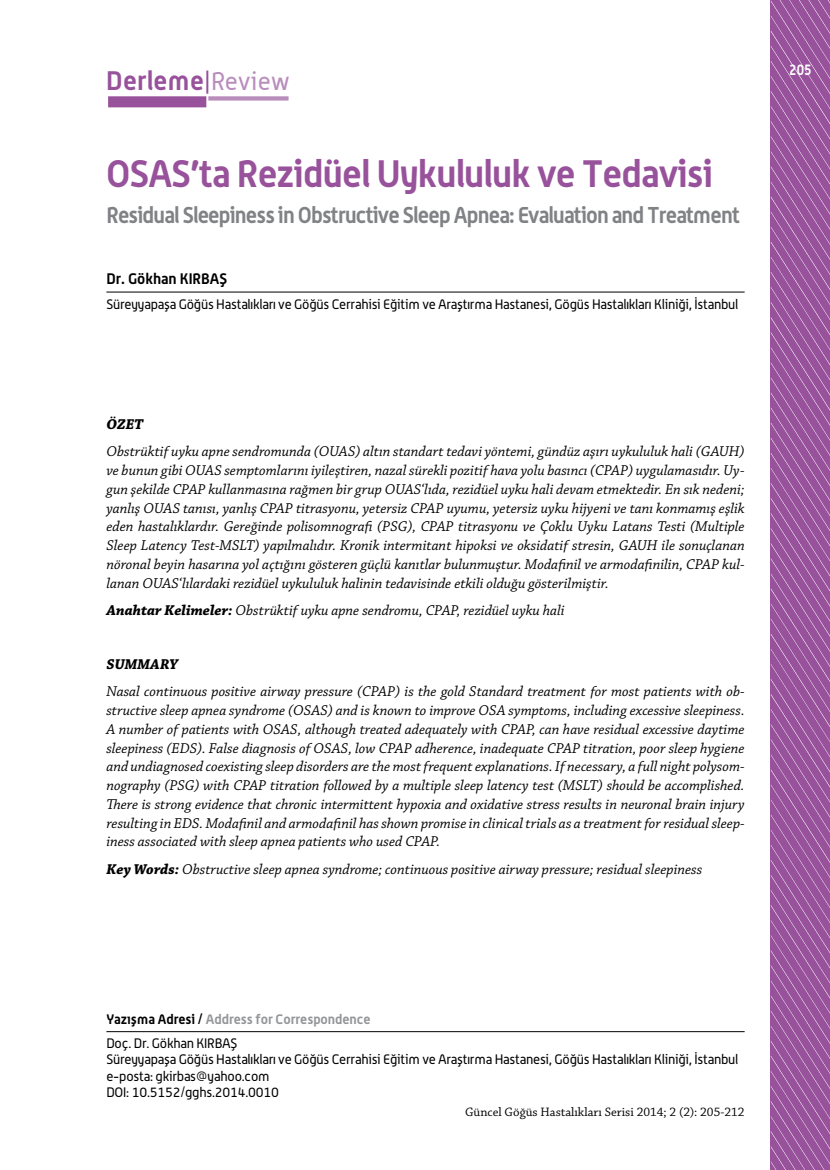
<style>
.page{position:relative;width:830px;height:1170px;background:#fff}
.page>*{position:absolute;margin:0;border:0;box-sizing:border-box;transform-origin:0 0}
.t1{font:700 37.5px "Alwyn";letter-spacing:-.02em;color:#98529b}
.t2{font:700 26.25px "Alwyn";letter-spacing:.01em;color:#98529b}
.t3{font:700 22.5px "Alwyn";letter-spacing:-.035em;color:#808285;scale:.96 1}
.t4{font:italic 15px/18.8px "Chaparral Pro";color:#000;text-align:justify}
.t5{font:700 15px "Alwyn";color:#000}
.t6{font:italic 700 15px "Chaparral Pro";color:#000}
.t7{font:700 15px "Alwyn";color:#fff;scale:.85 1}
.t8{font:13.5px/16.2px "Alwyn";letter-spacing:-.015em;color:#000}
.t9{font:700 13.5px/24.6px "Alwyn";letter-spacing:-.005em;color:#939598}
.t10{font:12.9px "Chaparral Pro";color:#000}
.s1{font-weight:400;font-size:25.05px;color:#b88dbc}
.s2{font-weight:700}
.s3{color:#000}
.s4{font-weight:400;color:#000}
</style>
<div class="page">
<svg style="left:770px;top:0;width:59px;height:1169px;background:#9d5ba0"></svg>
<hr style="left:206px;top:70px;width:2px;height:24px;background:#98529b">
<div style="left:108px;top:96px;width:98px;height:11px;background:#98529b"></div>
<div style="left:208px;top:96px;width:80px;height:5px;background:#b88dbc"></div>
<hr style="left:106px;top:292px;width:638px;height:1px;background:#000">
<hr style="left:106px;top:1031px;width:638px;height:1px;background:#000">
<h2 class="t2" style="left:106px;top:64px;width:185px">Derleme <span class="s1">Review</span></h2>
<h1 class="t1" style="left:106px;top:151px;width:608px">OSAS’ta Rezidüel Uykululuk ve Tedavisi</h1>
<h3 class="t3" style="left:106px;top:201px;width:661px">Residual Sleepiness in Obstructive Sleep Apnea: Evaluation and Treatment</h3>
<p class="t5" style="left:106px;top:269px;width:123px">Dr. Gökhan KIRBAŞ</p>
<p class="t8" style="left:106px;top:295px;width:633px">Süreyyapaşa Göğüs Hastalıkları ve Göğüs Cerrahisi Eğitim ve Araştırma Hastanesi, Gögüs Hastalıkları Kliniği, İstanbul</p>
<p class="t6" style="left:106px;top:415px;width:38px">ÖZET</p>
<p class="t4" style="left:106px;top:442px;width:639px">Obstrüktif uyku apne sendromunda (OUAS) altın standart tedavi yöntemi, gündüz aşırı uykululuk hali (GAUH) ve bunun gibi OUAS semptomlarını iyileştiren, nazal sürekli pozitif hava yolu basıncı (CPAP) uygulamasıdır. Uy&shy;gun şekilde CPAP kullanmasına rağmen bir grup OUAS‘lıda, rezidüel uyku hali devam etmektedir. En sık nedeni; yanlış OUAS tanısı, yanlış CPAP titrasyonu, yetersiz CPAP uyumu, yetersiz uyku hijyeni ve tanı konmamış eşlik eden hastalıklardır. Gereğinde polisomnografi (PSG), CPAP titrasyonu ve Çoklu Uyku Latans Testi (Multiple Sleep Latency Test-MSLT) yapılmalıdır. Kronik intermitant hipoksi ve oksidatif stresin, GAUH ile sonuçlanan nöronal beyin hasarına yol açtığını gösteren güçlü kanıtlar bulunmuştur. Modafinil ve armodafinilin, CPAP kul&shy;lanan OUAS‘lılardaki rezidüel uykululuk halinin tedavisinde etkili olduğu gösterilmiştir.</p>
<p class="t4" style="left:106px;top:601px;width:459px"><span class="s2">Anahtar Kelimeler:</span> Obstrüktif uyku apne sendromu, CPAP, rezidüel uyku hali</p>
<p class="t6" style="left:106px;top:655px;width:73px">SUMMARY</p>
<p class="t4" style="left:106px;top:682px;width:639px">Nasal continuous positive airway pressure (CPAP) is the gold Standard treatment for most patients with ob&shy;structive sleep apnea syndrome (OSAS) and is known to improve OSA symptoms, including excessive sleepiness.<br>A number of patients with OSAS, although treated adequately with CPAP, can have residual excessive daytime sleepiness (EDS). False diagnosis of OSAS, low CPAP adherence, inadequate CPAP titration, poor sleep hygiene and undiagnosed coexisting sleep disorders are the most frequent explanations. If necessary, a full night polysom&shy;nography (PSG) with CPAP titration followed by a multiple sleep latency test (MSLT) should be accomplished.<br>There is strong evidence that chronic intermittent hypoxia and oxidative stress results in neuronal brain injury resulting in EDS. Modafinil and armodafinil has shown promise in clinical trials as a treatment for residual sleep&shy;iness associated with sleep apnea patients who used CPAP.</p>
<p class="t4" style="left:106px;top:860px;width:597px"><span class="s2">Key Words:</span> Obstructive sleep apnea syndrome; continuous positive airway pressure; residual sleepiness</p>
<p class="t7" style="left:788px;top:61px;width:28px">205</p>
<p class="t9" style="left:106px;top:1006px;width:265px"><span class="s3">Yazışma Adresi /</span> Address for Correspondence<br><span class="s4">Doç. Dr. Gökhan KIRBAŞ</span></p>
<p class="t8" style="left:106px;top:1051px;width:633px">Süreyyapaşa Göğüs Hastalıkları ve Göğüs Cerrahisi Eğitim ve Araştırma Hastanesi, Göğüs Hastalıkları Kliniği, İstanbul e-posta: gkirbas@yahoo.com<br>DOI: 10.5152/gghs.2014.0010</p>
<p class="t10" style="left:465px;top:1104px;width:281px">Güncel Göğüs Hastalıkları Serisi 2014; 2 (2): 205-212</p>
</div>
